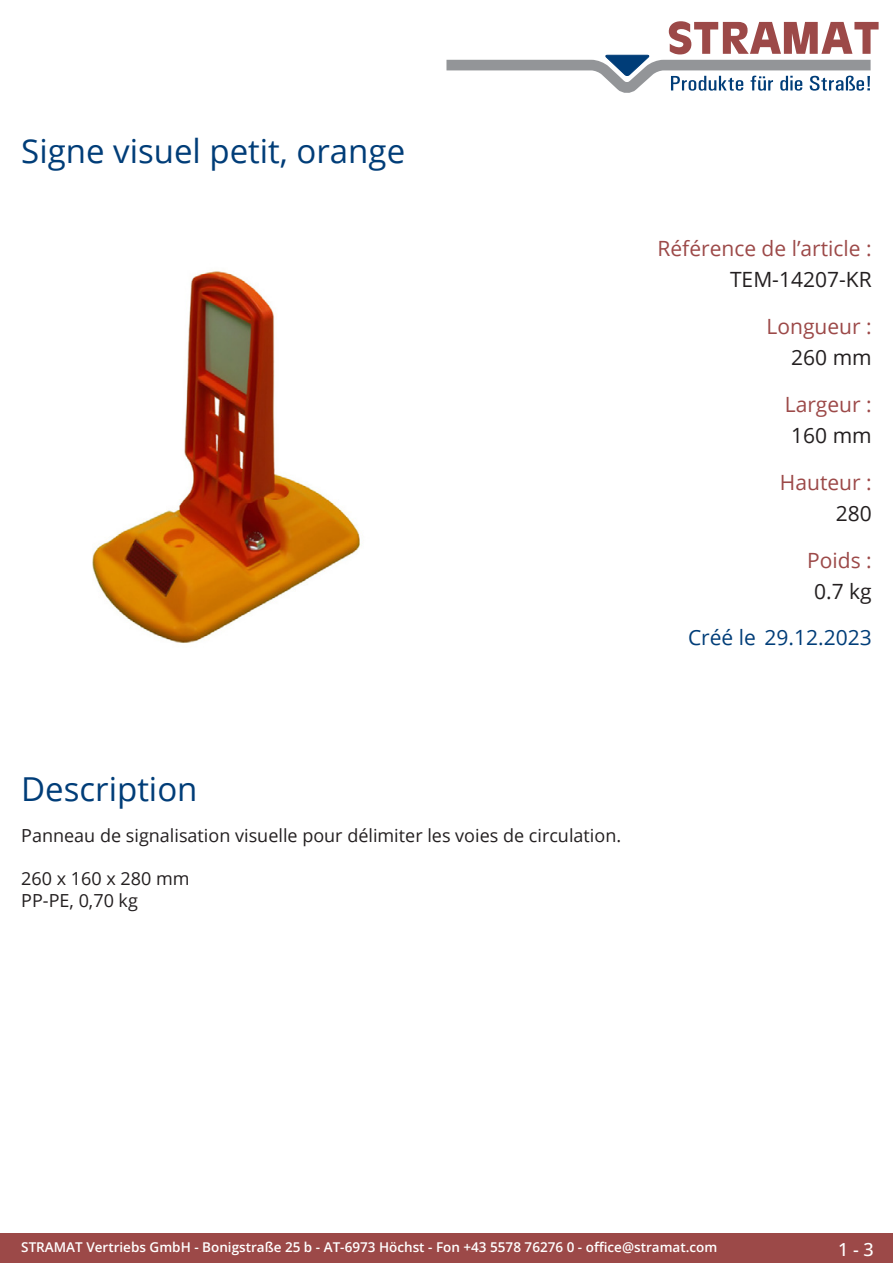
<style>
.page{position:relative;width:893px;height:1263px;background:#fff}
.page>*{position:absolute;margin:0;border:0;box-sizing:border-box;transform-origin:0 0}
.Produkttitel{font:33px "Open Sans";color:#003d78}
.TechDaten_Überschrif{font:21px "Open Sans";color:#9c4948}
.TechDaten_Inhalt{font:21px "Open Sans";color:#231f20}
.Erstellungsdatum{font:21px "Open Sans";color:#003d78}
.Beschreibung_Text{font:18px/21.6px "Open Sans";color:#231f20}
.t1{font:500 18px "Open Sans";color:#fff}
.t2{font:600 13.5px "Open Sans";color:#fff}
</style>
<div class="page">
<div style="left:0;top:1233px;width:893px;height:30px;background:#9c4948"></div>
<svg style="left:446px;top:21px;width:433px;height:72px"></svg>
<img style="left:92px;top:271px;width:268px;height:372px">
<p class="Produkttitel" style="left:21px;top:128px;width:385px">Signe visuel petit, orange</p>
<p class="TechDaten_Überschrif" style="left:657px;top:234px;width:216px">Référence de l’article :</p>
<p class="TechDaten_Inhalt" style="left:730px;top:265px;width:143px">TEM-14207-KR</p>
<p class="TechDaten_Überschrif" style="left:766px;top:312px;width:107px">Longueur :</p>
<p class="TechDaten_Inhalt" style="left:791px;top:343px;width:82px">260 mm</p>
<p class="TechDaten_Überschrif" style="left:785px;top:390px;width:88px">Largeur :</p>
<p class="TechDaten_Inhalt" style="left:791px;top:421px;width:82px">160 mm</p>
<p class="TechDaten_Überschrif" style="left:780px;top:468px;width:93px">Hauteur :</p>
<p class="TechDaten_Inhalt" style="left:836px;top:499px;width:38px">280</p>
<p class="TechDaten_Überschrif" style="left:807px;top:546px;width:66px">Poids :</p>
<p class="TechDaten_Inhalt" style="left:814px;top:577px;width:59px">0.7 kg</p>
<p class="Erstellungsdatum" style="left:688px;top:623px;width:185px">Créé le 29.12.2023</p>
<p class="Produkttitel" style="left:21px;top:766px;width:178px">Description</p>
<p class="Beschreibung_Text" style="left:21px;top:824px;width:601px">Panneau de signalisation visuelle pour délimiter les voies de circulation.</p>
<p class="Beschreibung_Text" style="left:21px;top:867px;width:170px">260 x 160 x 280 mm<br>PP-PE, 0,70 kg</p>
<p class="t2" style="left:21px;top:1238px;width:698px">STRAMAT Vertriebs GmbH - Bonigstraße 25 b - AT-6973 Höchst - Fon +43 5578 76276 0 - office@stramat.com</p>
<p class="t1" style="left:838px;top:1237px;width:37px">1 - 3</p>
</div>
